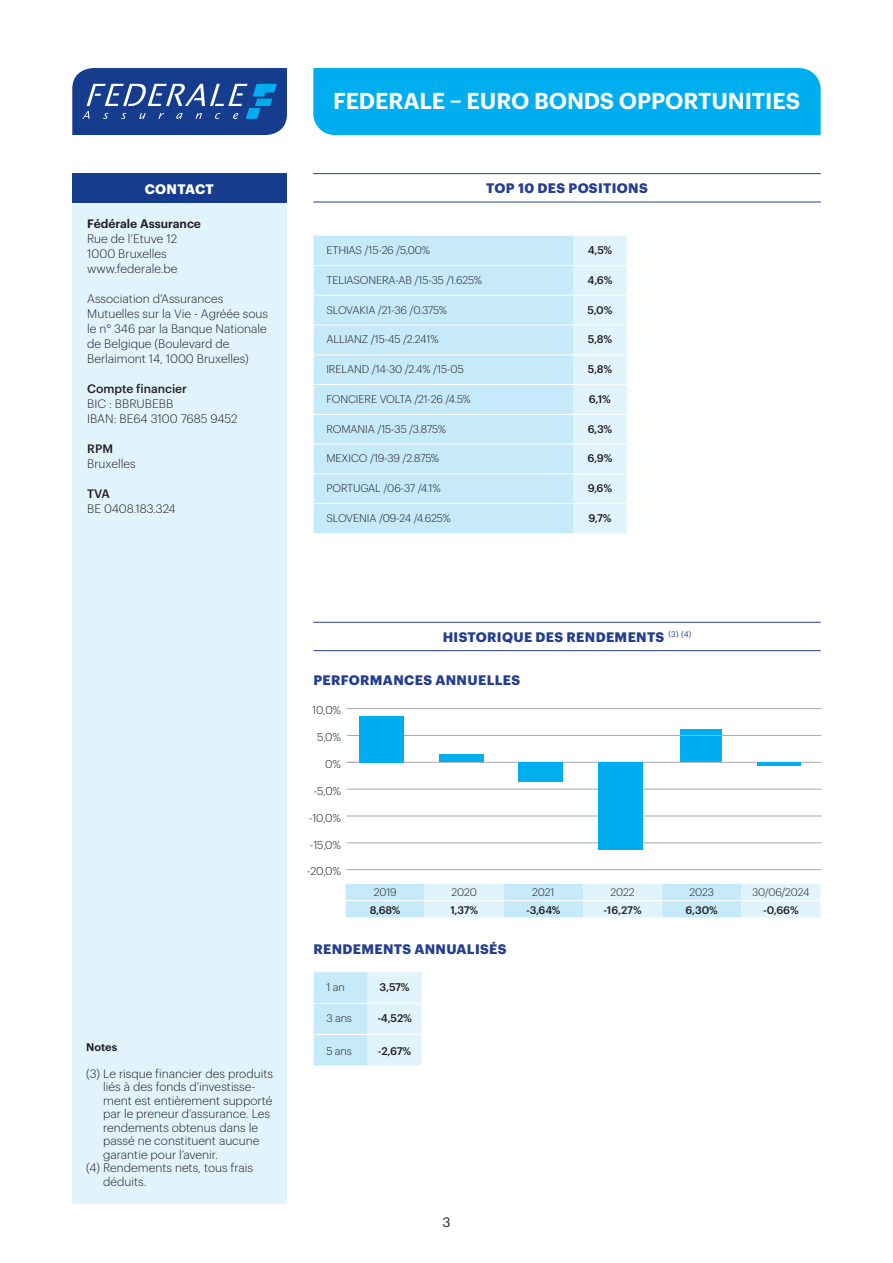
<style>
.page{position:relative;width:893px;height:1263px;background:#fff}
.page>*{position:absolute;margin:0;border:0;box-sizing:border-box;transform-origin:0 0}
.t1{font:600 22.5px "Graphik";letter-spacing:-.005em;color:#fff}
.t2{font:700 13.5px "Graphik";letter-spacing:.025em;color:#253f8e}
.t3{font:700 13.5px "Graphik";letter-spacing:.02em;color:#fff}
.t4{font:13.5px "Graphik";color:#231f20}
.t5{font:300 12px/13.5px "Graphik";color:#231f20}
.t6{font:500 12px "Graphik";color:#231f20}
.t7{font:600 12px "Graphik";color:#231f20}
.t8{font:300 11.1px "Graphik";letter-spacing:-.03em;color:#231f20}
.t9{font:300 10.8px "Graphik";letter-spacing:-.01em;color:#231f20}
.t10{font:500 10.8px "Graphik";letter-spacing:-.015em;color:#231f20}
.t11{font:600 10.8px "Graphik";color:#231f20}
</style>
<div class="page">
<div style="left:72px;top:203px;width:215px;height:1000px;background:#e1f4fc"></div>
<svg style="left:314px;top:972px;width:108px;height:93px;background:#d3effb"></svg>
<hr style="left:314px;top:1003px;width:54px;height:1px;background:#fff">
<hr style="left:368px;top:1003px;width:54px;height:1px;background:#fff">
<hr style="left:314px;top:1034px;width:54px;height:1px;background:#fff">
<hr style="left:368px;top:1034px;width:54px;height:1px;background:#fff">
<hr style="left:313px;top:622px;width:508px;height:1px;background:#253f8e">
<hr style="left:313px;top:650px;width:508px;height:1px;background:#253f8e">
<svg style="left:72px;top:68px;width:215px;height:67px;background:#2a519a"></svg>
<div style="left:313px;top:68px;width:508px;height:67px;background:#00aeef"></div>
<div style="left:72px;top:173px;width:215px;height:30px;background:#153c8d"></div>
<hr style="left:313px;top:173px;width:508px;height:1px;background:#253f8e">
<hr style="left:313px;top:202px;width:508px;height:1px;background:#253f8e">
<div style="left:314px;top:236px;width:259px;height:297px;background:#c6eafa"></div>
<div style="left:573px;top:236px;width:54px;height:297px;background:#e1f4fc"></div>
<hr style="left:314px;top:265px;width:259px;height:1px;background:#fff">
<hr style="left:573px;top:265px;width:54px;height:1px;background:#fff">
<hr style="left:314px;top:295px;width:259px;height:1px;background:#fff">
<hr style="left:573px;top:295px;width:54px;height:1px;background:#fff">
<hr style="left:314px;top:325px;width:259px;height:1px;background:#fff">
<hr style="left:573px;top:325px;width:54px;height:1px;background:#fff">
<hr style="left:314px;top:355px;width:259px;height:1px;background:#fff">
<hr style="left:573px;top:355px;width:54px;height:1px;background:#fff">
<hr style="left:314px;top:384px;width:259px;height:1px;background:#fff">
<hr style="left:573px;top:384px;width:54px;height:1px;background:#fff">
<hr style="left:314px;top:414px;width:259px;height:1px;background:#fff">
<hr style="left:573px;top:414px;width:54px;height:1px;background:#fff">
<hr style="left:314px;top:444px;width:259px;height:1px;background:#fff">
<hr style="left:573px;top:444px;width:54px;height:1px;background:#fff">
<hr style="left:314px;top:474px;width:259px;height:1px;background:#fff">
<hr style="left:573px;top:474px;width:54px;height:1px;background:#fff">
<hr style="left:314px;top:503px;width:259px;height:1px;background:#fff">
<hr style="left:573px;top:503px;width:54px;height:1px;background:#fff">
<div style="left:680px;top:729px;width:42px;height:32px;background:#00aeef"></div>
<svg style="left:346px;top:884px;width:474px;height:33px;background:#d3effb"></svg>
<hr style="left:346px;top:900px;width:79px;height:1px;background:#fff">
<hr style="left:425px;top:900px;width:79px;height:1px;background:#fff">
<hr style="left:504px;top:900px;width:79px;height:1px;background:#fff">
<hr style="left:583px;top:900px;width:79px;height:1px;background:#fff">
<hr style="left:662px;top:900px;width:79px;height:1px;background:#fff">
<hr style="left:741px;top:900px;width:79px;height:1px;background:#fff">
<hr style="left:347px;top:762px;width:474px;height:1px;background:#a8a9ad">
<hr style="left:347px;top:869px;width:474px;height:1px;background:#a8a9ad">
<hr style="left:347px;top:842px;width:474px;height:1px;background:#a8a9ad">
<hr style="left:347px;top:816px;width:474px;height:1px;background:#a8a9ad">
<hr style="left:347px;top:789px;width:474px;height:1px;background:#a8a9ad">
<hr style="left:347px;top:735px;width:474px;height:1px;background:#a8a9ad">
<hr style="left:347px;top:708px;width:474px;height:1px;background:#a8a9ad">
<div style="left:598px;top:762px;width:44px;height:88px;background:#00aeef"></div>
<div style="left:518px;top:762px;width:44px;height:20px;background:#00aeef"></div>
<div style="left:440px;top:755px;width:44px;height:7px;background:#00aeef"></div>
<div style="left:360px;top:716px;width:44px;height:47px;background:#00aeef"></div>
<hr style="left:757px;top:763px;width:44px;height:3px;background:#00aeef">
<p class="t3" style="left:145px;top:178px;width:71px">CONTACT</p>
<p class="t7" style="left:87px;top:214px;width:115px">Fédérale Assurance</p>
<p class="t5" style="left:87px;top:231px;width:92px">Rue de l’Etuve 12</p>
<p class="t5" style="left:87px;top:246px;width:81px">1000 Bruxelles</p>
<p class="t5" style="left:87px;top:261px;width:92px">www.federale.be</p>
<p class="t5" style="left:87px;top:290px;width:182px;line-height:15px">Association d’Assurances<br>Mutuelles sur la Vie - Agréée sous le n° 346 par la Banque Nationale de Belgique (Boulevard de<br>Berlaimont 14, 1000 Bruxelles)</p>
<p class="t6" style="left:87px;top:379px;width:101px">Compte financier</p>
<p class="t5" style="left:87px;top:396px;width:88px">BIC : BBRUBEBB</p>
<p class="t5" style="left:87px;top:411px;width:152px">IBAN: BE64 3100 7685 9452</p>
<p class="t6" style="left:87px;top:439px;width:27px">RPM</p>
<p class="t5" style="left:87px;top:456px;width:50px">Bruxelles</p>
<p class="t6" style="left:87px;top:484px;width:24px">TVA</p>
<p class="t5" style="left:87px;top:501px;width:90px">BE 0408.183.324</p>
<p class="t1" style="left:333px;top:84px;width:469px">FEDERALE – EURO BONDS OPPORTUNITIES</p>
<p class="t2" style="left:486px;top:178px;width:163px">TOP 10 DES POSITIONS</p>
<p class="t9" style="left:326px;top:242px;width:105px">ETHIAS /15-26 /5,00%</p>
<p class="t10" style="left:588px;top:242px;width:26px">4,5%</p>
<p class="t9" style="left:326px;top:272px;width:157px">TELIASONERA-AB /15-35 /1.625%</p>
<p class="t10" style="left:588px;top:272px;width:26px">4,6%</p>
<p class="t9" style="left:326px;top:302px;width:122px">SLOVAKIA /21-36 /0.375%</p>
<p class="t10" style="left:588px;top:301px;width:26px">5,0%</p>
<p class="t9" style="left:326px;top:331px;width:114px">ALLIANZ /15-45 /2.241%</p>
<p class="t10" style="left:588px;top:331px;width:26px">5,8%</p>
<p class="t9" style="left:326px;top:361px;width:139px">IRELAND /14-30 /2.4% /15-05</p>
<p class="t10" style="left:588px;top:361px;width:26px">5,8%</p>
<p class="t9" style="left:326px;top:391px;width:146px">FONCIERE VOLTA /21-26 /4.5%</p>
<p class="t10" style="left:589px;top:391px;width:24px">6,1%</p>
<p class="t9" style="left:326px;top:421px;width:121px">ROMANIA /15-35 /3.875%</p>
<p class="t10" style="left:588px;top:420px;width:26px">6,3%</p>
<p class="t9" style="left:326px;top:451px;width:114px">MEXICO /19-39 /2.875%</p>
<p class="t10" style="left:588px;top:450px;width:26px">6,9%</p>
<p class="t9" style="left:326px;top:480px;width:116px">PORTUGAL /06-37 /4.1%</p>
<p class="t10" style="left:588px;top:480px;width:26px">9,6%</p>
<p class="t9" style="left:326px;top:510px;width:126px">SLOVENIA /09-24 /4.625%</p>
<p class="t10" style="left:588px;top:510px;width:25px">9,7%</p>
<p class="t11" style="left:86px;top:1038px;width:32px">Notes</p>
<p class="t5" style="left:103px;top:1066px;width:171px;text-indent:-17px">(3) Le risque financier des produits liés à des fonds d’investisse&shy;ment est entièrement supporté par le preneur d’assurance. Les rendements obtenus dans le passé ne constituent aucune garantie pour l’avenir.</p>
<p class="t5" style="left:103px;top:1160px;width:152px;text-indent:-17px">(4) Rendements nets, tous frais déduits.</p>
<p class="t2" style="left:443px;top:626px;width:250px">HISTORIQUE DES RENDEMENTS <sup>(3)</sup> <sup>(4)</sup></p>
<p class="t2" style="left:313px;top:670px;width:208px">PERFORMANCES ANNUELLES</p>
<p class="t8" style="left:312px;top:702px;width:30px">10,0%</p>
<p class="t8" style="left:317px;top:729px;width:25px">5,0%</p>
<p class="t8" style="left:325px;top:756px;width:17px">0%</p>
<p class="t8" style="left:313px;top:783px;width:29px">-5,0%</p>
<p class="t8" style="left:309px;top:809px;width:34px">-10,0%</p>
<p class="t8" style="left:310px;top:836px;width:33px">-15,0%</p>
<p class="t8" style="left:307px;top:863px;width:36px">-20,0%</p>
<p class="t9" style="left:374px;top:884px;width:24px">2019</p>
<p class="t9" style="left:452px;top:884px;width:27px">2020</p>
<p class="t9" style="left:532px;top:884px;width:24px">2021</p>
<p class="t9" style="left:610px;top:884px;width:26px">2022</p>
<p class="t9" style="left:689px;top:884px;width:26px">2023</p>
<p class="t9" style="left:752px;top:884px;width:59px">30/06/2024</p>
<p class="t10" style="left:370px;top:901px;width:32px">8,68%</p>
<p class="t10" style="left:450px;top:901px;width:29px">1,37%</p>
<p class="t10" style="left:526px;top:901px;width:36px">-3,64%</p>
<p class="t10" style="left:603px;top:901px;width:40px">-16,27%</p>
<p class="t10" style="left:685px;top:901px;width:34px">6,30%</p>
<p class="t10" style="left:763px;top:901px;width:37px">-0,66%</p>
<p class="t2" style="left:313px;top:938px;width:195px">RENDEMENTS ANNUALISÉS</p>
<p class="t9" style="left:326px;top:979px;width:20px">1 an</p>
<p class="t10" style="left:380px;top:979px;width:31px">3,57%</p>
<p class="t9" style="left:326px;top:1010px;width:27px">3 ans</p>
<p class="t10" style="left:377px;top:1010px;width:36px">-4,52%</p>
<p class="t9" style="left:326px;top:1043px;width:27px">5 ans</p>
<p class="t10" style="left:378px;top:1043px;width:35px">-2,67%</p>
<p class="t4" style="left:442px;top:1212px;width:10px">3</p>
</div>
